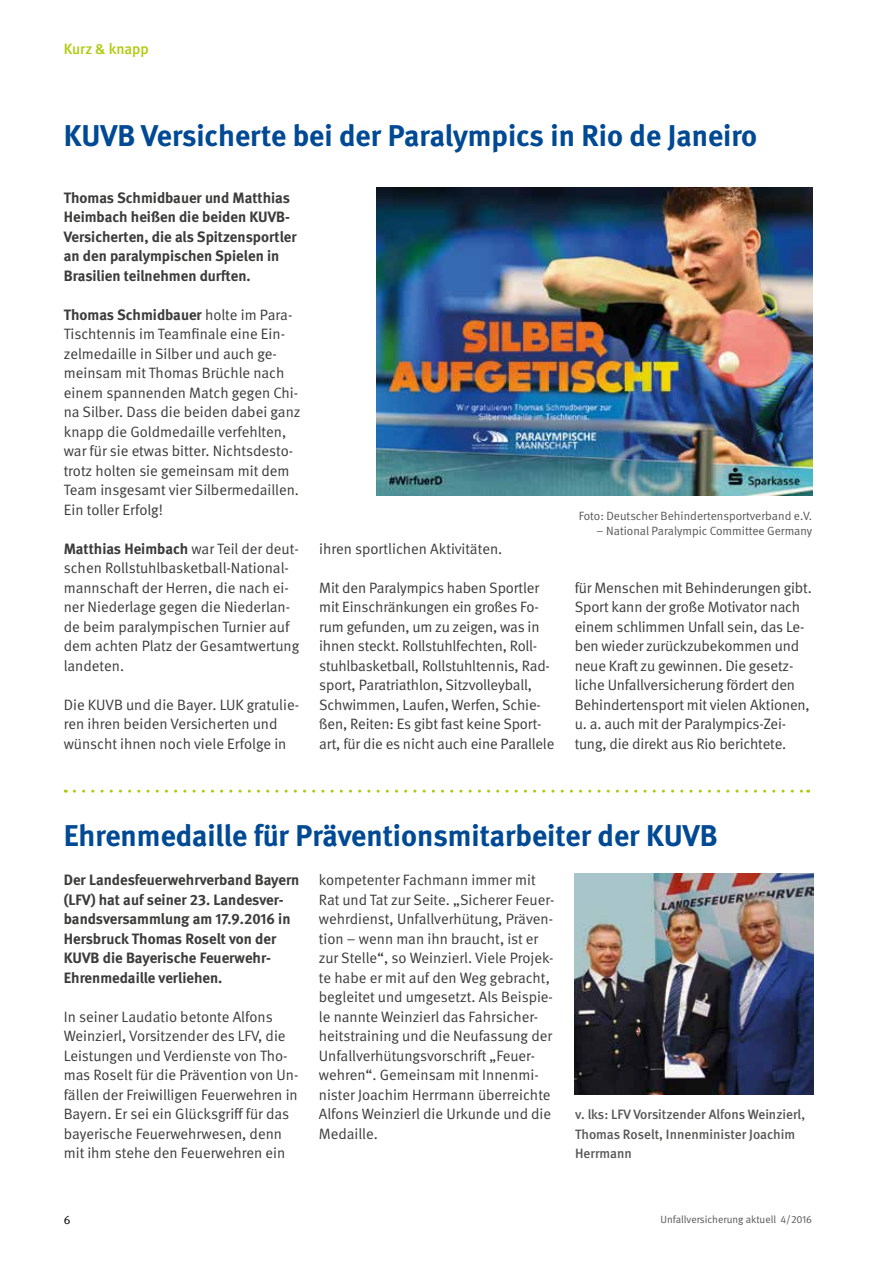
<style>
.page{position:relative;width:893px;height:1263px;background:#fff}
.page>*{position:absolute;margin:0;border:0;box-sizing:border-box;transform-origin:0 0}
.t1{font:700 30px "DGUV Meta";color:#004994}
.t2{font:15px/19.5px "DGUV Meta";letter-spacing:-.005em;color:#3c3c3b}
.t3{font:700 15px/19.5px "DGUV Meta";color:#3c3c3b}
.t4{font:500 15px "DGUV Meta";color:#afca0b}
.t5{font:500 13.5px/19.5px "DGUV Meta";color:#575756}
.t6{font:12px "DGUV Meta";color:#575756}
.t7{font:12px "DGUV Meta";color:#000}
.t8{font:10.5px "DGUV Meta";color:#575756}
.s1{font-weight:700}
</style>
<div class="page">
<svg style="left:74px;top:790px;width:735px;height:3px"></svg>
<img style="left:377px;top:187px;width:435px;height:308px">
<img style="left:575px;top:874px;width:239px;height:221px">
<p class="t4" style="left:64px;top:40px;width:87px">Kurz &amp; knapp</p>
<h1 class="t1" style="left:64px;top:118px;width:695px">KUVB Versicherte bei der Paralympics in Rio de Janeiro</h1>
<p class="t3" style="left:64px;top:188px;width:234px">Thomas Schmidbauer und Matthias Heimbach heißen die beiden KUVB-Versicherten, die als Spitzensportler an den paralympischen Spielen in Brasilien teilnehmen durften.</p>
<p class="t2" style="left:64px;top:305px;width:238px"><span class="s1">Thomas Schmidbauer</span> holte im Para-Tischtennis im Teamfinale eine Ein&shy;zelmedaille in Silber und auch ge&shy;meinsam mit Thomas Brüchle nach einem spannenden Match gegen Chi&shy;na Silber. Dass die beiden dabei ganz knapp die Goldmedaille verfehlten, war für sie etwas bitter. Nichtsdesto&shy;trotz holten sie gemeinsam mit dem Team insgesamt vier Silbermedaillen.<br>Ein toller Erfolg!</p>
<p class="t2" style="left:64px;top:539px;width:237px"><span class="s1">Matthias Heimbach</span> war Teil der deut&shy;schen Rollstuhlbasketball-National&shy;mannschaft der Herren, die nach ei&shy;ner Niederlage gegen die Niederlan&shy;de beim paralympischen Turnier auf dem achten Platz der Gesamtwertung landeten.</p>
<p class="t2" style="left:64px;top:695px;width:237px">Die KUVB und die Bayer. LUK gratulie&shy;ren ihren beiden Versicherten und wünscht ihnen noch viele Erfolge in</p>
<p class="t6" style="left:579px;top:509px;width:235px">Foto: Deutscher Behindertensportverband e.V.</p>
<p class="t6" style="left:597px;top:524px;width:217px">– National Paralympic Committee Germany</p>
<p class="t2" style="left:319px;top:539px;width:185px">ihren sportlichen Aktivitäten.</p>
<p class="t2" style="left:319px;top:578px;width:237px">Mit den Paralympics haben Sportler mit Einschränkungen ein großes Fo&shy;rum gefunden, um zu zeigen, was in ihnen steckt. Rollstuhlfechten, Roll&shy;stuhlbasketball, Rollstuhltennis, Rad&shy;sport, Paratriathlon, Sitzvolleyball, Schwimmen, Laufen, Werfen, Schie&shy;ßen, Reiten: Es gibt fast keine Sport&shy;art, für die es nicht auch eine Parallele</p>
<p class="t2" style="left:575px;top:578px;width:239px">für Menschen mit Behinderungen gibt.<br>Sport kann der große Motivator nach einem schlimmen Unfall sein, das Le&shy;ben wieder zurückzubekommen und neue Kraft zu gewinnen. Die gesetz&shy;liche Unfallversicherung fördert den Behindertensport mit vielen Aktionen, u. a. auch mit der Paralympics-Zei&shy;tung, die direkt aus Rio berichtete.</p>
<h1 class="t1" style="left:64px;top:818px;width:655px">Ehrenmedaille für Präventionsmitarbeiter der KUVB</h1>
<p class="t3" style="left:64px;top:871px;width:237px">Der Landesfeuerwehrverband Bayern (LFV) hat auf seiner 23. Landesver&shy;bandsversammlung am 17.9.2016 in<br>Hersbruck Thomas Roselt von der<br>KUVB die Bayerische Feuerwehr-<br>Ehrenmedaille verliehen.</p>
<p class="t2" style="left:64px;top:1007px;width:236px">In seiner Laudatio betonte Alfons Weinzierl, Vorsitzender des LFV, die Leistungen und Verdienste von Tho&shy;mas Roselt für die Prävention von Un&shy;fällen der Freiwilligen Feuerwehren in Bayern. Er sei ein Glücksgriff für das bayerische Feuerwehrwesen, denn mit ihm stehe den Feuerwehren ein</p>
<p class="t2" style="left:319px;top:871px;width:237px">kompetenter Fachmann immer mit Rat und Tat zur Seite. „Sicherer Feuer&shy;wehrdienst, Unfallverhütung, Präven&shy;tion – wenn man ihn braucht, ist er zur Stelle“, so Weinzierl. Viele Projek&shy;te habe er mit auf den Weg gebracht, begleitet und umgesetzt. Als Beispie&shy;le nannte Weinzierl das Fahrsicher&shy;heitstraining und die Neufassung der Unfallverhütungsvorschrift „Feuer&shy;wehren“. Gemeinsam mit Innenmi&shy;nister Joachim Herrmann überreichte Alfons Weinzierl die Urkunde und die Medaille.</p>
<p class="t5" style="left:575px;top:1105px;width:232px">v. lks: LFV Vorsitzender Alfons Weinzierl,<br>Thomas Roselt, Innenminister Joachim<br>Herrmann</p>
<p class="t7" style="left:64px;top:1213px;width:8px">6</p>
<p class="t8" style="left:661px;top:1213px;width:153px">Unfallversicherung aktuell 4/2016</p>
</div>
